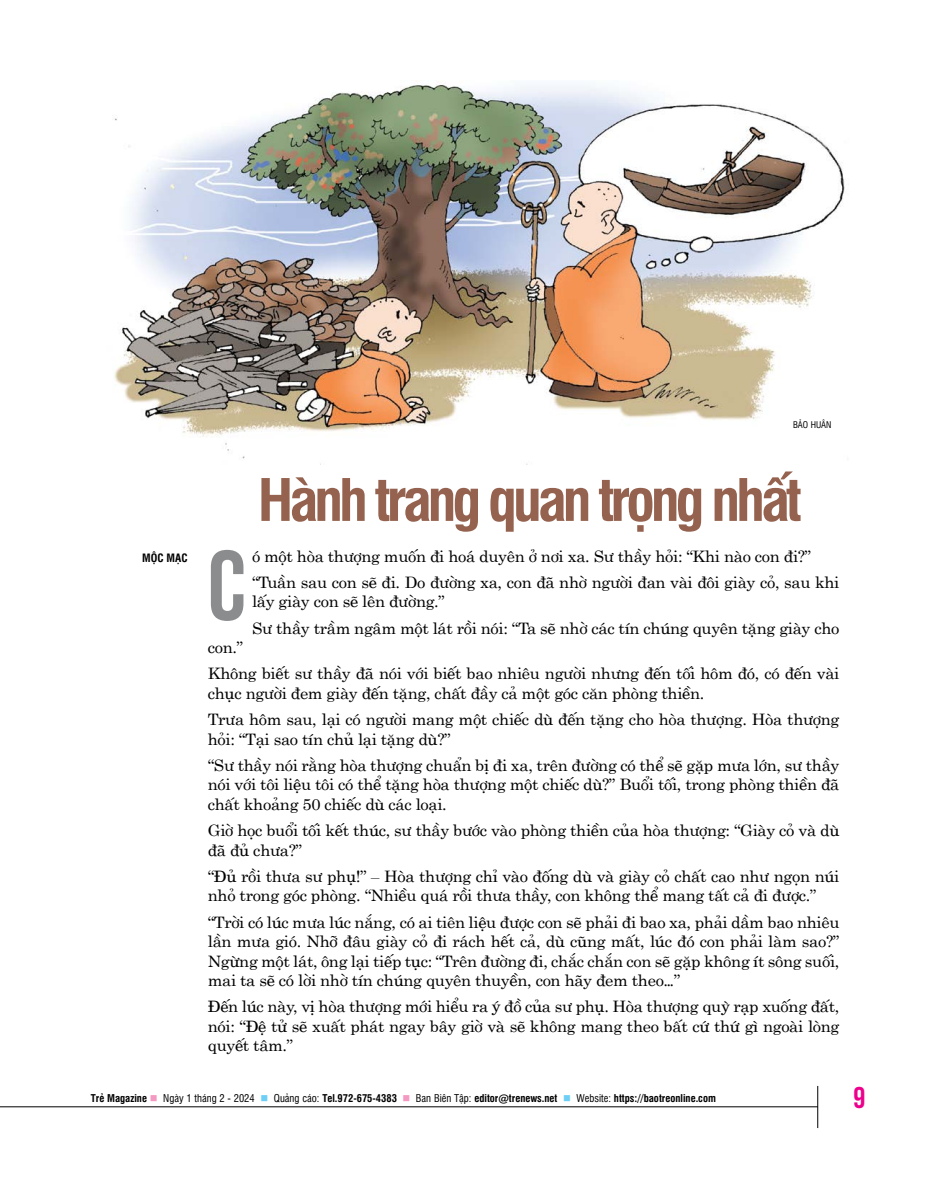
<style>
.page{position:relative;width:945px;height:1188px;background:#fff}
.page>*{position:absolute;margin:0;border:0;box-sizing:border-box;transform-origin:0 0}
.t1{font:99.3px "UTM Bebas";color:#8a8c8e}
.t2{font:700 57px "UTM Swiss Condensed";letter-spacing:-.07em;color:#95624f;scale:1.05 1}
.t3{font:30px "UTM Bebas";color:#ec008c}
.t4{font:15.75px/19.5px "Tre Centur Andy";letter-spacing:-.02em;color:#000;scale:1.05 1}
.t5{font:700 11.25px "UTM Swiss Condensed";color:#000}
.t6{font:700 10.5px "UTM Swiss Condensed";color:#000}
.t7{font:9px "UTM Swiss Condensed";color:#000}
.s1{color:#f49ac2}
.s2{font-weight:400}
.s3{color:#6dcff6}
</style>
<div class="page">
<hr style="left:0;top:1107px;width:818px;height:1px;background:#000">
<hr style="left:817px;top:1086px;width:1px;height:42px;background:#000">
<img style="left:114px;top:80px;width:731px;height:384px">
<p class="t7" style="left:793px;top:418px;width:40px">BẢO HUÂN</p>
<h2 class="t2" style="left:258px;top:456px;width:520px">Hành trang quan trọng nhất</h2>
<p class="t5" style="left:142px;top:549px;width:47px">MỘC MẠC</p>
<h1 class="t1" style="left:208px;top:514px;width:40px">C</h1>
<p class="t4" style="left:252px;top:541px;width:561px;line-height:26.2px">ó một hòa thượng muốn đi hoá duyên ở nơi xa. Sư thầy hỏi: “Khi nào con đi?” “Tuần sau con sẽ đi. Do đường xa, con đã nhờ người đan vài đôi giày cỏ, sau khi</p>
<p class="t4" style="left:252px;top:587px;width:561px;line-height:26.2px">lấy giày con sẽ lên đường.”<br>Sư thầy trầm ngâm một lát rồi nói: “Ta sẽ nhờ các tín chúng quyên tặng giày cho</p>
<p class="t4" style="left:208px;top:633px;width:603px;line-height:26.2px">con.”<br>Không biết sư thầy đã nói với biết bao nhiêu người nhưng đến tối hôm đó, có đến vài</p>
<p class="t4" style="left:208px;top:678px;width:603px;line-height:26.2px">chục người đem giày đến tặng, chất đầy cả một góc căn phòng thiền.<br>Trưa hôm sau, lại có người mang một chiếc dù đến tặng cho hòa thượng. Hòa thượng</p>
<p class="t4" style="left:208px;top:724px;width:603px;line-height:26.2px">hỏi: “Tại sao tín chủ lại tặng dù?”<br>“Sư thầy nói rằng hòa thượng chuẩn bị đi xa, trên đường có thể sẽ gặp mưa lớn, sư thầy</p>
<p class="t4" style="left:208px;top:773px;width:603px">nói với tôi liệu tôi có thể tặng hòa thượng một chiếc dù?” Buổi tối, trong phòng thiền đã chất khoảng 50 chiếc dù các loại.</p>
<p class="t4" style="left:208px;top:819px;width:603px">Giờ học buổi tối kết thúc, sư thầy bước vào phòng thiền của hòa thượng: “Giày cỏ và dù đã đủ chưa?”</p>
<p class="t4" style="left:208px;top:865px;width:603px">“Đủ rồi thưa sư phụ!” – Hòa thượng chỉ vào đống dù và giày cỏ chất cao như ngọn núi nhỏ trong góc phòng. “Nhiều quá rồi thưa thầy, con không thể mang tất cả đi được.”</p>
<p class="t4" style="left:208px;top:910px;width:603px;text-align:justify">“Trời có lúc mưa lúc nắng, có ai tiên liệu được con sẽ phải đi bao xa, phải dầm bao nhiêu lần mưa gió. Nhỡ đâu giày cỏ đi rách hết cả, dù cũng mất, lúc đó con phải làm sao?” Ngừng một lát, ông lại tiếp tục: “Trên đường đi, chắc chắn con sẽ gặp không ít sông suối, mai ta sẽ có lời nhờ tín chúng quyên thuyền, con hãy đem theo…”</p>
<p class="t4" style="left:208px;top:995px;width:603px;text-align:justify">Đến lúc này, vị hòa thượng mới hiểu ra ý đồ của sư phụ. Hòa thượng quỳ rạp xuống đất, nói: “Đệ tử sẽ xuất phát ngay bây giờ và sẽ không mang theo bất cứ thứ gì ngoài lòng quyết tâm.”</p>
<p class="t6" style="left:91px;top:1090px;width:627px">Trẻ Magazine <span class="s1">■</span> <span class="s2">Ngày 1 tháng 2 - 2024</span> <span class="s3">■</span> <span class="s2">Quảng cáo:</span> Tel.972-675-4383 <span class="s1">■</span> <span class="s2">Ban Biên Tập:</span> editor@trenews.net <span class="s3">■</span> <span class="s2">Website:</span> https://baotreonline.com</p>
<h3 class="t3" style="left:854px;top:1076px;width:13px">9</h3>
</div>
